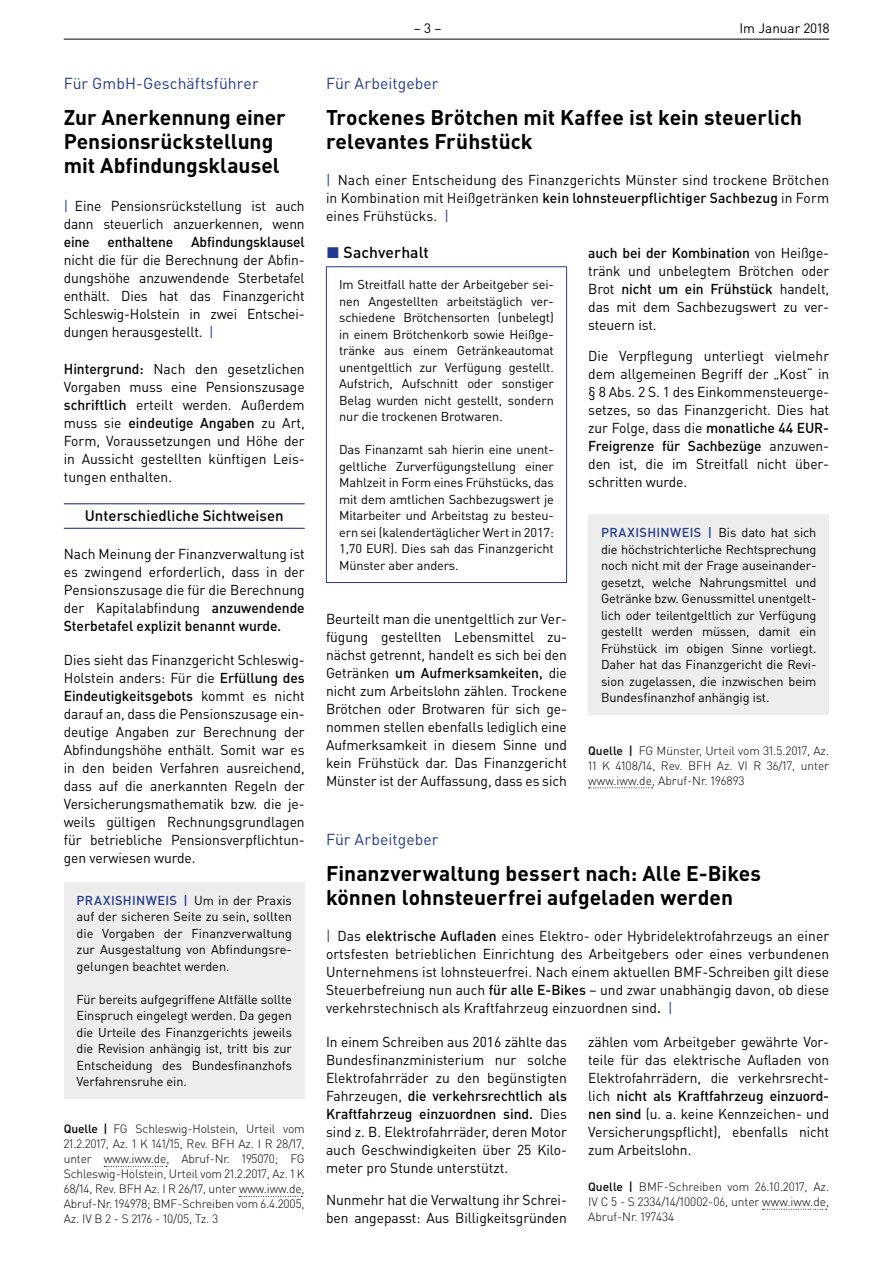
<style>
.page{position:relative;width:893px;height:1263px;background:#fff}
.page>*{position:absolute;margin:0;border:0;box-sizing:border-box;transform-origin:0 0}
.t1{font:700 21px/24px "DIN Pro";color:#000}
.t2{font:15.75px "DIN Pro";letter-spacing:.005em;color:#213a8f}
.t3{font:500 15.75px "DIN Pro";letter-spacing:.005em;color:#000}
.t4{font:500 15px "DIN Pro";color:#000}
.t5{font:14.25px/18px "DIN Pro";letter-spacing:-.005em;color:#000;text-align:justify}
.t6{font:500 14.25px "DIN Pro";letter-spacing:-.01em;color:#000}
.t7{font:13.5px "DIN Pro";color:#000}
.t8{font:12.75px/16.5px "DIN Pro";letter-spacing:-.005em;color:#000;text-align:justify}
.t9{font:300 12px/15px "DIN Pro";color:#000;text-align:justify}
.s1{color:#213a8f}
.s2{font-weight:500}
.s3{font-weight:500;color:#213a8f}
</style>
<div class="page">
<hr style="left:64px;top:39px;width:765px;height:1px;background:#000">
<hr style="left:326px;top:266px;width:241px;height:1px;background:#213a8f">
<hr style="left:326px;top:267px;width:1px;height:315px;background:#213a8f">
<hr style="left:566px;top:267px;width:1px;height:315px;background:#213a8f">
<hr style="left:326px;top:582px;width:241px;height:1px;background:#213a8f">
<svg style="left:589px;top:787px;width:64px;height:1px"></svg>
<div style="left:588px;top:515px;width:241px;height:200px;background:#ededed"></div>
<svg style="left:763px;top:1209px;width:64px;height:1px"></svg>
<hr style="left:64px;top:503px;width:241px;height:1px;background:#213a8f">
<hr style="left:64px;top:528px;width:241px;height:1px;background:#213a8f">
<svg style="left:104px;top:1166px;width:63px;height:1px"></svg>
<svg style="left:239px;top:1196px;width:63px;height:1px"></svg>
<div style="left:64px;top:882px;width:241px;height:217px;background:#ededed"></div>
<p class="t2" style="left:64px;top:73px;width:196px">Für GmbH-Geschäftsführer</p>
<h1 class="t1" style="left:64px;top:105px;width:224px">Zur Anerkennung einer<br>Pensionsrückstellung mit Abfindungsklausel</h1>
<p class="t5" style="left:64px;top:196px;width:242px"><span class="s1">|</span> Eine Pensionsrückstellung ist auch dann steuerlich anzuerkennen, wenn</p>
<p class="t6" style="left:64px;top:232px;width:27px">eine</p>
<p class="t6" style="left:108px;top:232px;width:67px">enthaltene</p>
<p class="t6" style="left:191px;top:232px;width:115px">Abfindungsklausel</p>
<p class="t5" style="left:64px;top:250px;width:242px">nicht die für die Berechnung der Abfin&shy;dungshöhe anzuwendende Sterbetafel enthält. Dies hat das Finanzgericht Schleswig-Holstein in zwei Entschei&shy;dungen herausgestellt. <span class="s1">|</span></p>
<p class="t5" style="left:64px;top:360px;width:242px"><span class="s2">Hintergrund:</span> Nach den gesetzlichen Vorgaben muss eine Pensionszusage <span class="s2">schriftlich</span> erteilt werden. Außerdem muss sie <span class="s2">eindeutige Angaben</span> zu Art, Form, Voraussetzungen und Höhe der in Aussicht gestellten künftigen Leis&shy;tungen enthalten.</p>
<p class="t4" style="left:85px;top:506px;width:200px">Unterschiedliche Sichtweisen</p>
<p class="t5" style="left:64px;top:544px;width:242px">Nach Meinung der Finanzverwaltung ist es zwingend erforderlich, dass in der Pensionszusage die für die Berechnung der Kapitalabfindung <span class="s2">anzuwendende Sterbetafel explizit benannt wurde.</span></p>
<p class="t5" style="left:64px;top:651px;width:242px">Dies sieht das Finanzgericht Schleswig-Holstein anders: Für die <span class="s2">Erfüllung des Eindeutigkeitsgebots</span> kommt es nicht darauf an, dass die Pensionszusage ein&shy;deutige Angaben zur Berechnung der Abfindungshöhe enthält. Somit war es in den beiden Verfahren ausreichend, dass auf die anerkannten Regeln der Versicherungsmathematik bzw. die je&shy;weils gültigen Rechnungsgrundlagen für betriebliche Pensionsverpflichtun&shy;gen verwiesen wurde.</p>
<p class="t8" style="left:77px;top:891px;width:217px"><span class="s3">PRAXISHINWEIS |</span> Um in der Praxis auf der sicheren Seite zu sein, sollten die Vorgaben der Finanzverwaltung zur Ausgestaltung von Abfindungsre&shy;gelungen beachtet werden.</p>
<p class="t8" style="left:77px;top:990px;width:217px">Für bereits aufgegriffene Altfälle sollte Einspruch eingelegt werden. Da gegen die Urteile des Finanzgerichts jeweils die Revision anhängig ist, tritt bis zur Entscheidung des Bundesfinanzhofs Verfahrensruhe ein.</p>
<p class="t9" style="left:64px;top:1121px;width:242px"><span class="s2">Quelle |</span> FG Schleswig-Holstein, Urteil vom 21.2.2017, Az. 1 K 141/15, Rev. BFH Az. I R 28/17, unter www.iww.de, Abruf-Nr. 195070; FG Schleswig-Holstein, Urteil vom 21.2.2017, Az. 1 K 68/14, Rev. BFH Az. I R 26/17, unter www.iww.de, Abruf-Nr. 194978; BMF-Schreiben vom 6.4.2005, Az. IV B 2 - S 2176 - 10/05, Tz. 3</p>
<p class="t7" style="left:414px;top:19px;width:29px">– 3 –</p>
<p class="t7" style="left:739px;top:19px;width:92px">Im Januar 2018</p>
<p class="t2" style="left:326px;top:73px;width:114px">Für Arbeitgeber</p>
<h1 class="t1" style="left:326px;top:105px;width:478px">Trockenes Brötchen mit Kaffee ist kein steuerlich relevantes Frühstück</h1>
<p class="t5" style="left:326px;top:171px;width:505px"><span class="s1">|</span> Nach einer Entscheidung des Finanzgerichts Münster sind trockene Brötchen in Kombination mit Heißgetränken <span class="s2">kein lohnsteuerpflichtiger Sachbezug</span> in Form eines Frühstücks. <span class="s1">|</span></p>
<p class="t3" style="left:326px;top:242px;width:104px"><span class="s1">◼</span> Sachverhalt</p>
<p class="t8" style="left:339px;top:276px;width:216px">Im Streitfall hatte der Arbeitgeber sei&shy;nen Angestellten arbeitstäglich ver&shy;schiedene Brötchensorten (unbelegt) in einem Brötchenkorb sowie Heißge&shy;tränke aus einem Getränkeautomat unentgeltlich zur Verfügung gestellt.<br>Aufstrich, Aufschnitt oder sonstiger Belag wurden nicht gestellt, sondern nur die trockenen Brotwaren.</p>
<p class="t8" style="left:339px;top:441px;width:216px">Das Finanzamt sah hierin eine unent&shy;geltliche Zurverfügungstellung einer Mahlzeit in Form eines Frühstücks, das mit dem amtlichen Sachbezugswert je Mitarbeiter und Arbeitstag zu besteu&shy;ern sei (kalendertäglicher Wert in 2017:<br>1,70 EUR). Dies sah das Finanzgericht Münster aber anders.</p>
<p class="t5" style="left:588px;top:243px;width:242px"><span class="s2">auch bei der Kombination</span> von Heißge&shy;tränk und unbelegtem Brötchen oder Brot <span class="s2">nicht um ein Frühstück</span> handelt, das mit dem Sachbezugswert zu ver&shy;steuern ist.</p>
<p class="t5" style="left:588px;top:346px;width:242px">Die Verpflegung unterliegt vielmehr dem allgemeinen Begriff der „Kost“ in § 8 Abs. 2 S. 1 des Einkommensteuerge&shy;setzes, so das Finanzgericht. Dies hat zur Folge, dass die <span class="s2">monatliche 44 EUR-Freigrenze für Sachbezüge</span> anzuwen&shy;den ist, die im Streitfall nicht über&shy;schritten wurde.</p>
<p class="t8" style="left:601px;top:524px;width:217px"><span class="s3">PRAXISHINWEIS |</span> Bis dato hat sich die höchstrichterliche Rechtsprechung noch nicht mit der Frage auseinander&shy;gesetzt, welche Nahrungsmittel und Getränke bzw. Genussmittel unentgelt&shy;lich oder teilentgeltlich zur Verfügung gestellt werden müssen, damit ein Frühstück im obigen Sinne vorliegt.<br>Daher hat das Finanzgericht die Revi&shy;sion zugelassen, die inzwischen beim Bundesfinanzhof anhängig ist.</p>
<p class="t5" style="left:326px;top:609px;width:242px">Beurteilt man die unentgeltlich zur Ver&shy;fügung gestellten Lebensmittel zu&shy;nächst getrennt, handelt es sich bei den Getränken <span class="s2">um Aufmerksamkeiten,</span> die nicht zum Arbeitslohn zählen. Trockene Brötchen oder Brotwaren für sich ge&shy;nommen stellen ebenfalls lediglich eine Aufmerksamkeit in diesem Sinne und kein Frühstück dar. Das Finanzgericht Münster ist der Auffassung, dass es sich</p>
<p class="t9" style="left:588px;top:742px;width:242px"><span class="s2">Quelle |</span> FG Münster, Urteil vom 31.5.2017, Az.<br>11 K 4108/14, Rev. BFH Az. VI R 36/17, unter www.iww.de, Abruf-Nr. 196893</p>
<p class="t2" style="left:326px;top:829px;width:114px">Für Arbeitgeber</p>
<h1 class="t1" style="left:326px;top:861px;width:436px">Finanzverwaltung bessert nach: Alle E-Bikes können lohnsteuerfrei aufgeladen werden</h1>
<p class="t5" style="left:326px;top:927px;width:505px"><span class="s1">|</span> Das <span class="s2">elektrische Aufladen</span> eines Elektro- oder Hybridelektrofahrzeugs an einer ortsfesten betrieblichen Einrichtung des Arbeitgebers oder eines verbundenen Unternehmens ist lohnsteuerfrei. Nach einem aktuellen BMF-Schreiben gilt diese Steuerbefreiung nun auch <span class="s2">für alle E-Bikes</span> – und zwar unabhängig davon, ob diese verkehrstechnisch als Kraftfahrzeug einzuordnen sind<span class="s2">.</span> <span class="s1">|</span></p>
<p class="t5" style="left:326px;top:1032px;width:242px">In einem Schreiben aus 2016 zählte das Bundesfinanzministerium nur solche Elektrofahrräder zu den begünstigten Fahrzeugen, <span class="s2">die verkehrsrechtlich als Kraftfahrzeug einzuordnen sind.</span> Dies sind z. B. Elektrofahrräder, deren Motor auch Geschwindigkeiten über 25 Kilo&shy;meter pro Stunde unterstützt.</p>
<p class="t5" style="left:326px;top:1190px;width:242px">Nunmehr hat die Verwaltung ihr Schrei&shy;ben angepasst: Aus Billigkeitsgründen</p>
<p class="t5" style="left:588px;top:1032px;width:242px">zählen vom Arbeitgeber gewährte Vor&shy;teile für das elektrische Aufladen von Elektrofahrrädern, die verkehrsrecht&shy;lich <span class="s2">nicht als Kraftfahrzeug einzuord&shy;nen sind</span> (u. a. keine Kennzeichen- und Versicherungspflicht), ebenfalls nicht zum Arbeitslohn.</p>
<p class="t9" style="left:588px;top:1179px;width:242px"><span class="s2">Quelle |</span> BMF-Schreiben vom 26.10.2017, Az.<br>IV C 5 - S 2334/14/10002-06, unter www.iww.de, Abruf-Nr. 197434</p>
</div>
